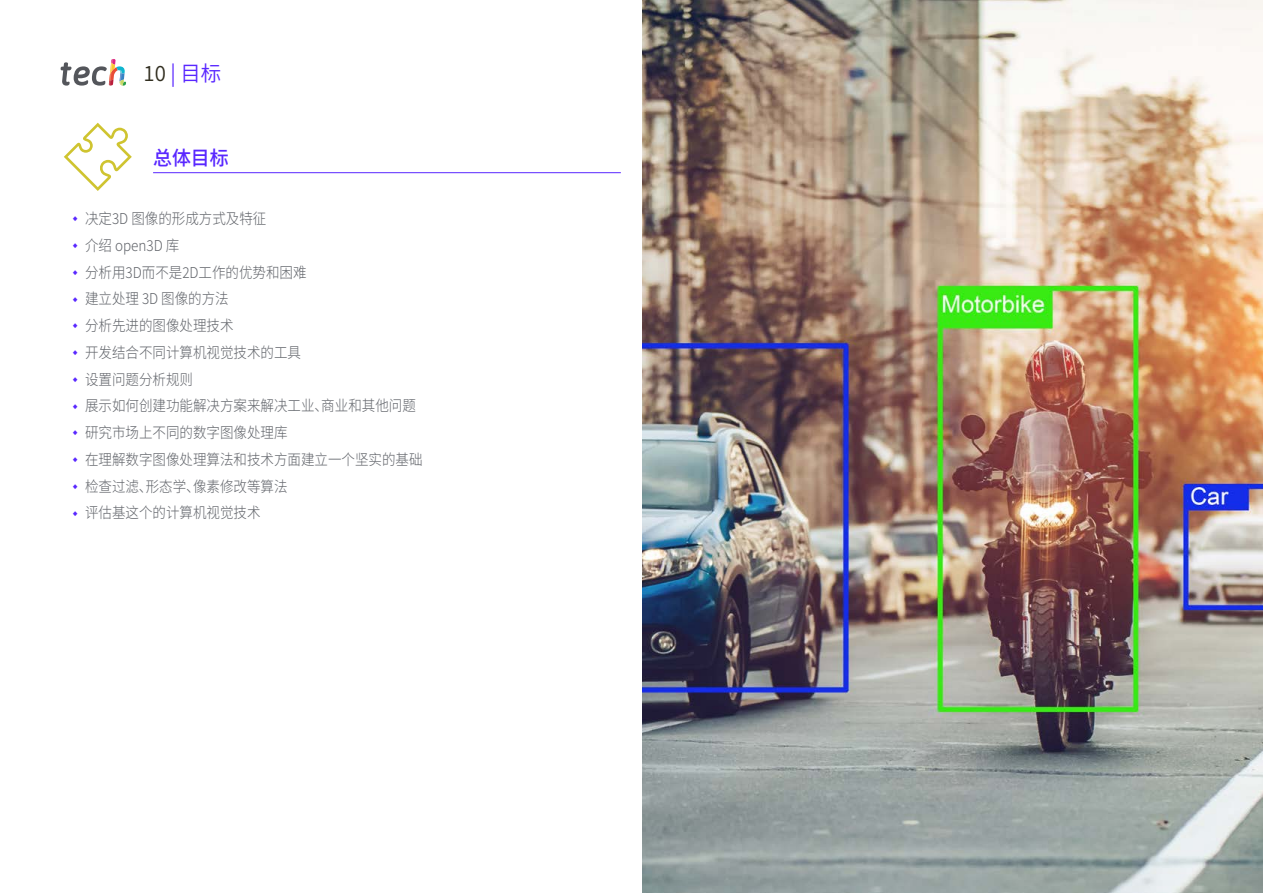
<style>
.page{position:relative;width:1263px;height:893px;background:#fff}
.page>*{position:absolute;margin:0;border:0;box-sizing:border-box;transform-origin:0 0}
.t1{font:21px "Source Han Sans CN";color:#5927ff}
.t2{font:500 19.5px "Source Han Sans CN";color:#5927ff}
.t3{font:300 15px/26.7px "Source Han Sans CN";color:#61646a;scale:.9 1}
.s1{color:#312e20}
</style>
<div class="page">
<hr style="left:153px;top:172px;width:468px;height:1px;background:#5927ff">
<svg style="left:64px;top:123px;width:68px;height:68px"></svg>
<img style="left:642px;top:0;width:621px;height:893px">
<svg style="left:61px;top:59px;width:65px;height:27px"></svg>
<h1 class="t1" style="left:144px;top:61px;width:79px"><span class="s1">10</span> | 目标</h1>
<h2 class="t2" style="left:153px;top:147px;width:77px">总体目标</h2>
<p class="t3" style="left:85px;top:206px;width:376px">决定3D 图像的形成方式及特征<br>介绍 open3D 库<br>分析用3D而不是2D工作的优势和困难<br>建立处理 3D 图像的方法<br>分析先进的图像处理技术<br>开发结合不同计算机视觉技术的工具<br>设置问题分析规则<br>展示如何创建功能解决方案来解决工业、商业和其他问题研究市场上不同的数字图像处理库<br>在理解数字图像处理算法和技术方面建立一个坚实的基础检查过滤、形态学、像素修改等算法<br>评估基这个的计算机视觉技术</p>
</div>
